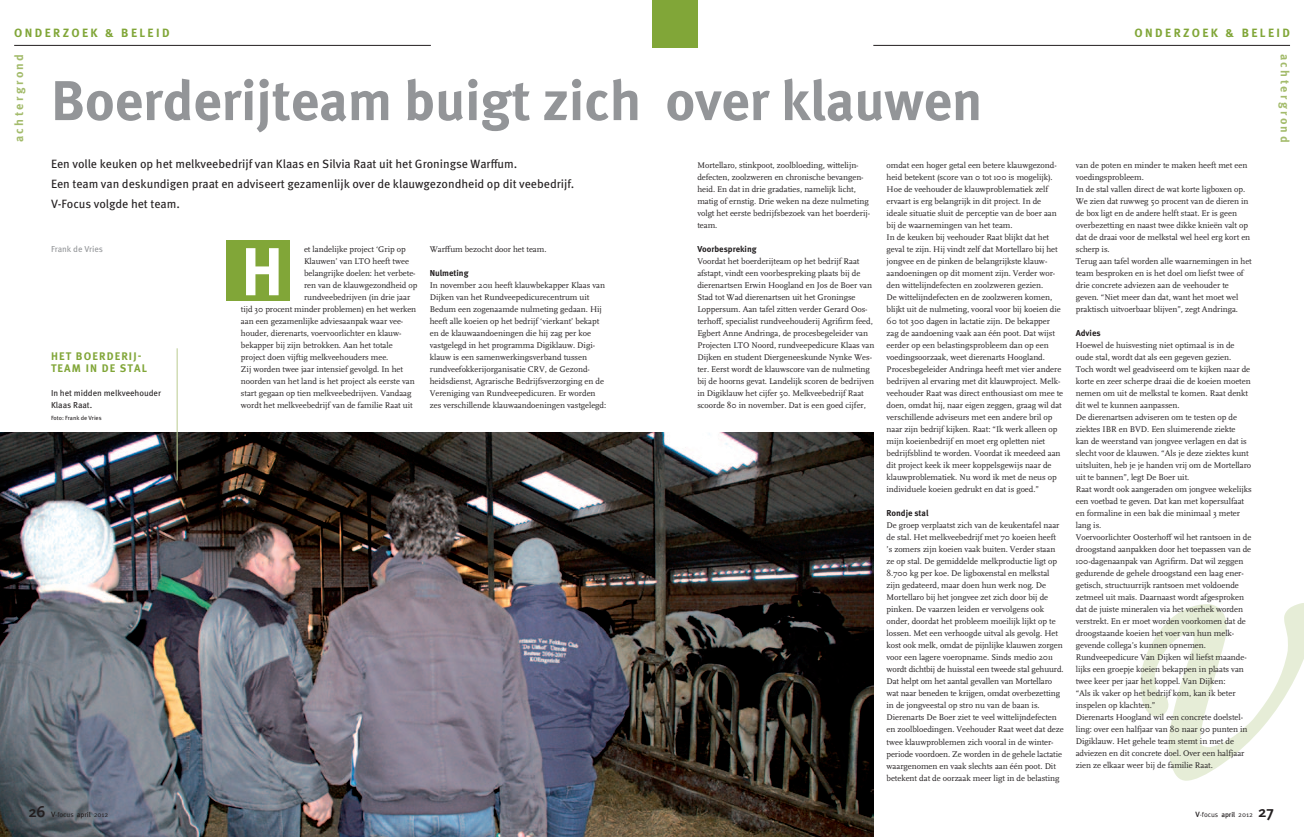
<style>
.page{position:relative;width:1304px;height:837px;background:#fff}
.page>*{position:absolute;margin:0;border:0;box-sizing:border-box;transform-origin:0 0}
.t1{font:700 67.7px "Meta OT";color:#fff}
.t2{font:700 56px "Meta OT";letter-spacing:-.01em;color:#939598}
.t3{font:700 16px "Scala Sans OT";color:#231f20}
.t4{font:12px/20px "Meta OT";letter-spacing:-.005em;color:#231f20}
.t5{font:700 12px "Meta OT";letter-spacing:.2em;color:#81a638}
.t6{font:700 12px "Meta OT";letter-spacing:.2em;color:#a3bb6b}
.t7{font:700 11px/12px "Meta OT";color:#81a638;text-align:right}
.t8{font:8.6px/12px "Scala OT";letter-spacing:-.005em;color:#231f20}
.t9{font:700 8.6px "Meta OT";letter-spacing:-.005em;color:#231f20}
.t10{font:8.6px/12px "Meta OT";letter-spacing:-.005em;color:#231f20}
.t11{font:8.6px "Meta OT";letter-spacing:-.005em;color:#939598}
.t12{font:7px "Meta OT";letter-spacing:-.005em;color:#231f20}
.t13{font:6px "Meta OT";letter-spacing:-.005em;color:#231f20}
.s1{font-family:"Scala Sans OT";font-weight:700;font-size:16px}
.s2{font-weight:500;font-size:7.6px}
.s3{font-weight:500}
</style>
<div class="page">
<img style="left:0;top:432px;width:873px;height:404px">
<hr style="left:14px;top:45px;width:417px;height:1px;background:#231f20">
<svg style="left:1140px;top:603px;width:164px;height:177px"></svg>
<hr style="left:873px;top:45px;width:417px;height:1px;background:#231f20">
<div style="left:652px;top:0;width:45px;height:48px;background:#81a638"></div>
<hr style="left:177px;top:348px;width:1px;height:132px;background:#bacb90">
<div style="left:227px;top:240px;width:63px;height:60px;background:#81a638"></div>
<h3 class="t5" style="left:14px;top:26px;width:157px">ONDERZOEK &amp; BELEID</h3>
<h3 class="t6" style="left:11px;top:142px;width:90px;rotate:-90deg">achtergrond</h3>
<h2 class="t2" style="left:51px;top:65px;width:933px">Boerderijteam buigt zich over klauwen</h2>
<h3 class="t4" style="left:51px;top:154px;width:525px">Een volle keuken op het melkveebedrijf van Klaas en Silvia Raat uit het Groningse Warffum.<br>Een team van deskundigen praat en adviseert gezamenlijk over de klauwgezondheid op dit veebedrijf.<br>V-Focus volgde het team.</h3>
<p class="t8" style="left:887px;top:159px;width:178px">omdat een hoger getal een betere klauwgezond&shy;heid betekent (score van 0 tot 100 is mogelijk).<br>Hoe de veehouder de klauwproblematiek zelf ervaart is erg belangrijk in dit project. In de ideale situatie sluit de perceptie van de boer aan bij de waarnemingen van het team.<br>In de keuken bij veehouder Raat blijkt dat het geval te zijn. Hij vindt zelf dat Mortellaro bij het jongvee en de pinken de belangrijkste klauw&shy;aandoeningen op dit moment zijn. Verder wor&shy;den wittelijndefecten en zoolzweren gezien.<br>De wittelijndefecten en de zoolzweren komen, blijkt uit de nulmeting, vooral voor bij koeien die 60 tot 300 dagen in lactatie zijn. De bekapper zag de aandoening vaak aan één poot. Dat wijst eerder op een belastingsprobleem dan op een voedingsoorzaak, weet dierenarts Hoogland.<br>Procesbegeleider Andringa heeft met vier andere bedrijven al ervaring met dit klauwproject. Melk&shy;veehouder Raat was direct enthousiast om mee te doen, omdat hij, naar eigen zeggen, graag wil dat verschillende adviseurs met een andere bril op naar zijn bedrijf kijken. Raat: “Ik werk alleen op mijn koeienbedrijf en moet erg opletten niet bedrijfsblind te worden. Voordat ik meedeed aan dit project keek ik meer koppelsgewijs naar de klauwproblematiek. Nu word ik met de neus op individuele koeien gedrukt en dat is goed.”</p>
<p class="t9" style="left:887px;top:507px;width:43px">Rondje stal</p>
<p class="t8" style="left:887px;top:519px;width:179px">De groep verplaatst zich van de keukentafel naar de stal. Het melkveebedrijf met 70 koeien heeft ’s zomers zijn koeien vaak buiten. Verder staan ze op stal. De gemiddelde melkproductie ligt op 8.700 kg per koe. De ligboxenstal en melkstal zijn gedateerd, maar doen hun werk nog. De Mortellaro bij het jongvee zet zich door bij de pinken. De vaarzen leiden er vervolgens ook onder, doordat het probleem moeilijk lijkt op te lossen. Met een verhoogde uitval als gevolg. Het kost ook melk, omdat de pijnlijke klauwen zorgen voor een lagere voeropname. Sinds medio 2011 wordt dichtbij de huisstal een tweede stal gehuurd.<br>Dat helpt om het aantal gevallen van Mortellaro wat naar beneden te krijgen, omdat overbezetting in de jongveestal op stro nu van de baan is.<br>Dierenarts De Boer ziet te veel wittelijndefecten en zoolbloedingen. Veehouder Raat weet dat deze twee klauwproblemen zich vooral in de winter&shy;periode voordoen. Ze worden in de gehele lactatie waargenomen en vaak slechts aan één poot. Dit betekent dat de oorzaak meer ligt in de belasting</p>
<p class="t8" style="left:697px;top:159px;width:174px">Mortellaro, stinkpoot, zoolbloeding, wittelijn&shy;defecten, zoolzweren en chronische bevangen&shy;heid. En dat in drie gradaties, namelijk licht, matig of ernstig. Drie weken na deze nulmeting volgt het eerste bedrijfsbezoek van het boerderij&shy;team.</p>
<p class="t9" style="left:697px;top:244px;width:61px">Voorbespreking</p>
<p class="t8" style="left:697px;top:255px;width:179px">Voordat het boerderijteam op het bedrijf Raat afstapt, vindt een voorbespreking plaats bij de dierenartsen Erwin Hoogland en Jos de Boer van Stad tot Wad dierenartsen uit het Groningse Loppersum. Aan tafel zitten verder Gerard Oos&shy;terhoff, specialist rundveehouderij Agrifirm feed, Egbert Anne Andringa, de procesbegeleider van Projecten LTO Noord, rundveepedicure Klaas van Dijken en student Diergeneeskunde Nynke Wes&shy;ter. Eerst wordt de klauwscore van de nulmeting bij de hoorns gevat. Landelijk scoren de bedrijven in Digiklauw het cijfer 50. Melkveebedrijf Raat scoorde 80 in november. Dat is een goed cijfer,</p>
<p class="t11" style="left:51px;top:243px;width:54px">Frank de Vries</p>
<p class="t8" style="left:430px;top:243px;width:118px">Warffum bezocht door het team.</p>
<p class="t9" style="left:430px;top:268px;width:40px">Nulmeting</p>
<p class="t8" style="left:430px;top:279px;width:178px">In november 2011 heeft klauwbekapper Klaas van Dijken van het Rundveepedicurecentrum uit Bedum een zogenaamde nulmeting gedaan. Hij heeft alle koeien op het bedrijf ‘vierkant’ bekapt en de klauwaandoeningen die hij zag per koe vastgelegd in het programma Digiklauw. Digi&shy;klauw is een samenwerkingsverband tussen rundveefokkerijorganisatie CRV, de Gezond&shy;heidsdienst, Agrarische Bedrijfsverzorging en de Vereniging van Rundveepedicuren. Er worden zes verschillende klauwaandoeningen vastgelegd:</p>
<h1 class="t1" style="left:241px;top:229px;width:44px">H</h1>
<p class="t8" style="left:304px;top:243px;width:103px">et landelijke project ‘Grip op</p>
<p class="t8" style="left:304px;top:255px;width:106px">Klauwen’ van LTO heeft twee</p>
<p class="t8" style="left:304px;top:267px;width:113px">belangrijke doelen: het verbete-</p>
<p class="t8" style="left:304px;top:279px;width:115px">ren van de klauwgezondheid op</p>
<p class="t8" style="left:304px;top:291px;width:108px">rundveebedrijven (in drie jaar</p>
<p class="t8" style="left:241px;top:303px;width:177px">tijd 30 procent minder problemen) en het werken</p>
<p class="t8" style="left:241px;top:315px;width:163px">aan een gezamenlijke adviesaanpak waar vee-</p>
<p class="t8" style="left:241px;top:327px;width:161px">houder, dierenarts, voervoorlichter en klauw-</p>
<p class="t8" style="left:241px;top:339px;width:153px">bekapper bij zijn betrokken. Aan het totale</p>
<p class="t8" style="left:241px;top:351px;width:149px">project doen vijftig melkveehouders mee.</p>
<p class="t8" style="left:241px;top:363px;width:164px">Zij worden twee jaar intensief gevolgd. In het</p>
<p class="t8" style="left:241px;top:375px;width:175px">noorden van het land is het project als eerste van</p>
<p class="t8" style="left:241px;top:387px;width:172px">start gegaan op tien melkveebedrijven. Vandaag</p>
<p class="t8" style="left:241px;top:399px;width:173px">wordt het melkveebedrijf van de familie Raat uit</p>
<p class="t7" style="left:51px;top:350px;width:33px">Het boerderi</p>
<p class="t7" style="left:51px;top:350px;width:92px">j-<br>team in de stal</p>
<p class="t10" style="left:51px;top:387px;width:111px">In het midden melkveehouder<br>Klaas Raat.</p>
<p class="t13" style="left:51px;top:414px;width:52px">Foto: Frank de Vries</p>
<p class="t12" style="left:29px;top:809px;width:81px"><span class="s1">26</span> <span class="s2">V</span>-focus <span class="s3">april</span> 2012</p>
<h3 class="t5" style="left:1135px;top:26px;width:157px">ONDERZOEK &amp; BELEID</h3>
<h3 class="t6" style="left:1293px;top:54px;width:90px;rotate:90deg">achtergrond</h3>
<p class="t8" style="left:1076px;top:159px;width:178px">van de poten en minder te maken heeft met een voedingsprobleem.<br>In de stal vallen direct de wat korte ligboxen op.<br>We zien dat ruwweg 50 procent van de dieren in de box ligt en de andere helft staat. Er is geen overbezetting en naast twee dikke knieën valt op dat de draai voor de melkstal wel heel erg kort en scherp is.<br>Terug aan tafel worden alle waarnemingen in het team besproken en is het doel om liefst twee of drie concrete adviezen aan de veehouder te geven. “Niet meer dan dat, want het moet wel praktisch uitvoerbaar blijven”, zegt Andringa.</p>
<p class="t9" style="left:1076px;top:327px;width:26px">Advies</p>
<p class="t8" style="left:1076px;top:339px;width:177px">Hoewel de huisvesting niet optimaal is in de oude stal, wordt dat als een gegeven gezien.<br>Toch wordt wel geadviseerd om te kijken naar de korte en zeer scherpe draai die de koeien moeten nemen om uit de melkstal te komen. Raat denkt dit wel te kunnen aanpassen.<br>De dierenartsen adviseren om te testen op de ziektes IBR en BVD. Een sluimerende ziekte<br>kan de weerstand van jongvee verlagen en dat is slecht voor de klauwen. “Als je deze ziektes kunt uitsluiten, heb je je handen vrij om de Mortellaro uit te bannen”, legt De Boer uit.<br>Raat wordt ook aangeraden om jongvee wekelijks een voetbad te geven. Dat kan met kopersulfaat en formaline in een bak die minimaal 3 meter lang is.<br>Voervoorlichter Oosterhoff wil het rantsoen in de droogstand aanpakken door het toepassen van de 100-dagenaanpak van Agrifirm. Dat wil zeggen gedurende de gehele droogstand een laag ener&shy;getisch, structuurrijk rantsoen met voldoende zetmeel uit maïs. Daarnaast wordt afgesproken dat de juiste mineralen via het voerhek worden verstrekt. En er moet worden voorkomen dat de droogstaande koeien het voer van hun melk&shy;gevende collega’s kunnen opnemen.<br>Rundveepedicure Van Dijken wil liefst maande&shy;lijks een groepje koeien bekappen in plaats van twee keer per jaar het koppel. Van Dijken:<br>“Als ik vaker op het bedrijf kom, kan ik beter inspelen op klachten.”<br>Dierenarts Hoogland wil een concrete doelstel&shy;ling: over een halfjaar van 80 naar 90 punten in Digiklauw. Het gehele team stemt in met de adviezen en dit concrete doel. Over een halfjaar zien ze elkaar weer bij de familie Raat.</p>
<p class="t12" style="left:1196px;top:809px;width:59px"><span class="s2">V</span>-focus <span class="s3">april</span> 2012</p>
<h3 class="t3" style="left:1259px;top:802px;width:17px">27</h3>
</div>
